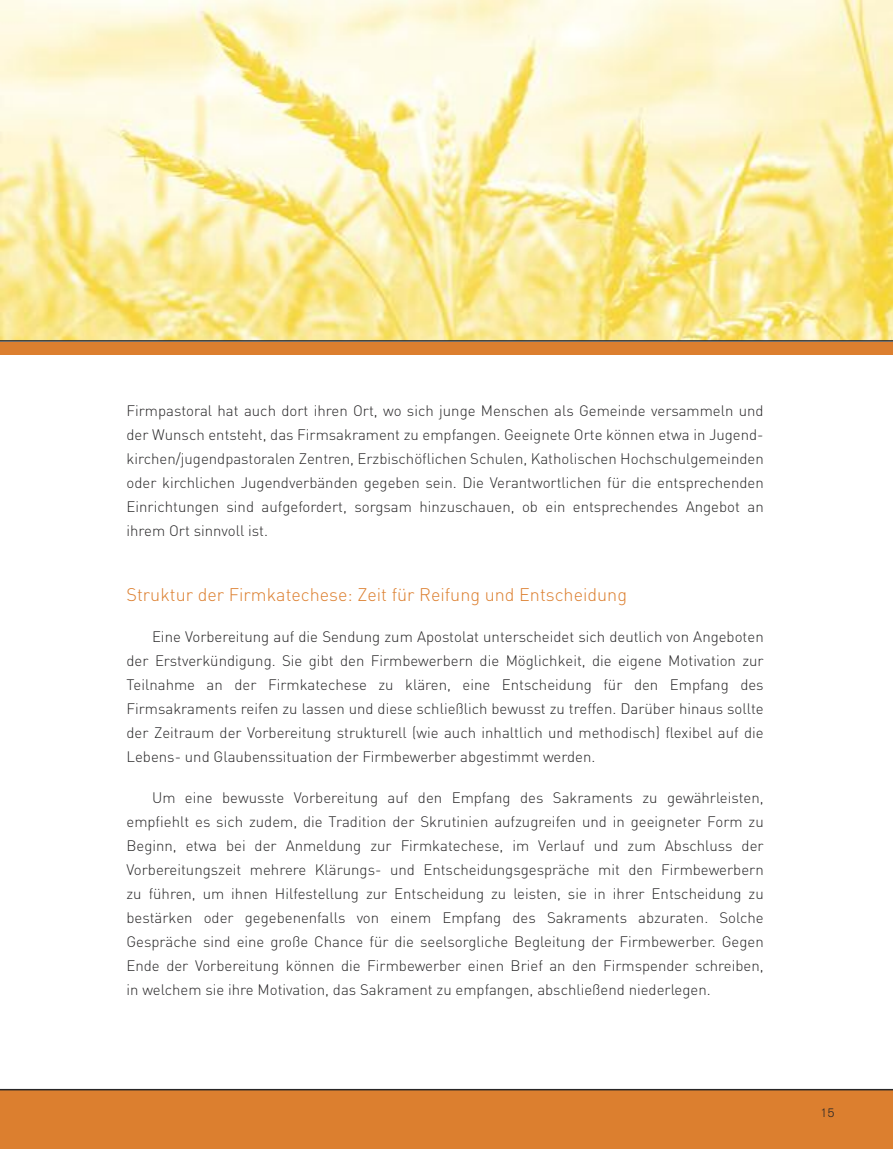
<style>
.page{position:relative;width:893px;height:1149px;background:#fff}
.page>*{position:absolute;margin:0;border:0;box-sizing:border-box;transform-origin:0 0}
.t1{font:300 18px "DIN Pro";color:#dc7f2f}
.t2{font:300 15px/24px "DIN Pro";color:#272627;text-align:justify}
.t3{font:300 12px "Akzidenz Grotesk";color:#272627}
</style>
<div class="page">
<div style="left:0;top:1089px;width:893px;height:59px;background:#dc7f2f"></div>
<img style="left:0;top:0;width:893px;height:340px">
<div style="left:0;top:342px;width:893px;height:12px;background:#dc7f2f"></div>
<hr style="left:0;top:340px;width:893px;height:1px;background:#272627">
<hr style="left:0;top:1088px;width:893px;height:2px;background:#272627">
<p class="t2" style="left:127px;top:400px;width:639px">Firmpastoral hat auch dort ihren Ort, wo sich junge Menschen als Gemeinde versammeln und der Wunsch entsteht, das Firmsakrament zu empfangen. Geeignete Orte können etwa in Jugend&shy;kirchen/jugendpastoralen Zentren, Erzbischöflichen Schulen, Katholischen Hochschulgemeinden oder kirchlichen Jugendverbänden gegeben sein. Die Verantwortlichen für die entsprechenden Einrichtungen sind aufgefordert, sorgsam hinzuschauen, ob ein entsprechendes Angebot an ihrem Ort sinnvoll ist.</p>
<p class="t1" style="left:127px;top:587px;width:502px">Struktur der Firmkatechese: Zeit für Reifung und Entscheidung</p>
<p class="t2" style="left:127px;top:626px;width:639px;text-indent:26px">Eine Vorbereitung auf die Sendung zum Apostolat unterscheidet sich deutlich von Angeboten der Erstverkündigung. Sie gibt den Firmbewerbern die Möglichkeit, die eigene Motivation zur Teilnahme an der Firmkatechese zu klären, eine Entscheidung für den Empfang des Firmsakraments reifen zu lassen und diese schließlich bewusst zu treffen. Darüber hinaus sollte der Zeitraum der Vorbereitung strukturell (wie auch inhaltlich und methodisch) flexibel auf die Lebens- und Glaubenssituation der Firmbewerber abgestimmt werden.</p>
<p class="t2" style="left:126px;top:787px;width:639px;text-indent:26px">Um eine bewusste Vorbereitung auf den Empfang des Sakraments zu gewährleisten, empfiehlt es sich zudem, die Tradition der Skrutinien aufzugreifen und in geeigneter Form zu Beginn, etwa bei der Anmeldung zur Firmkatechese, im Verlauf und zum Abschluss der Vorbereitungszeit mehrere Klärungs- und Entscheidungsgespräche mit den Firmbewerbern zu führen, um ihnen Hilfestellung zur Entscheidung zu leisten, sie in ihrer Entscheidung zu bestärken oder gegebenenfalls von einem Empfang des Sakraments abzuraten. Solche Gespräche sind eine große Chance für die seelsorgliche Begleitung der Firmbewerber. Gegen Ende der Vorbereitung können die Firmbewerber einen Brief an den Firmspender schreiben, in welchem sie ihre Motivation, das Sakrament zu empfangen, abschließend niederlegen.</p>
<p class="t3" style="left:820px;top:1107px;width:15px">15</p>
</div>
